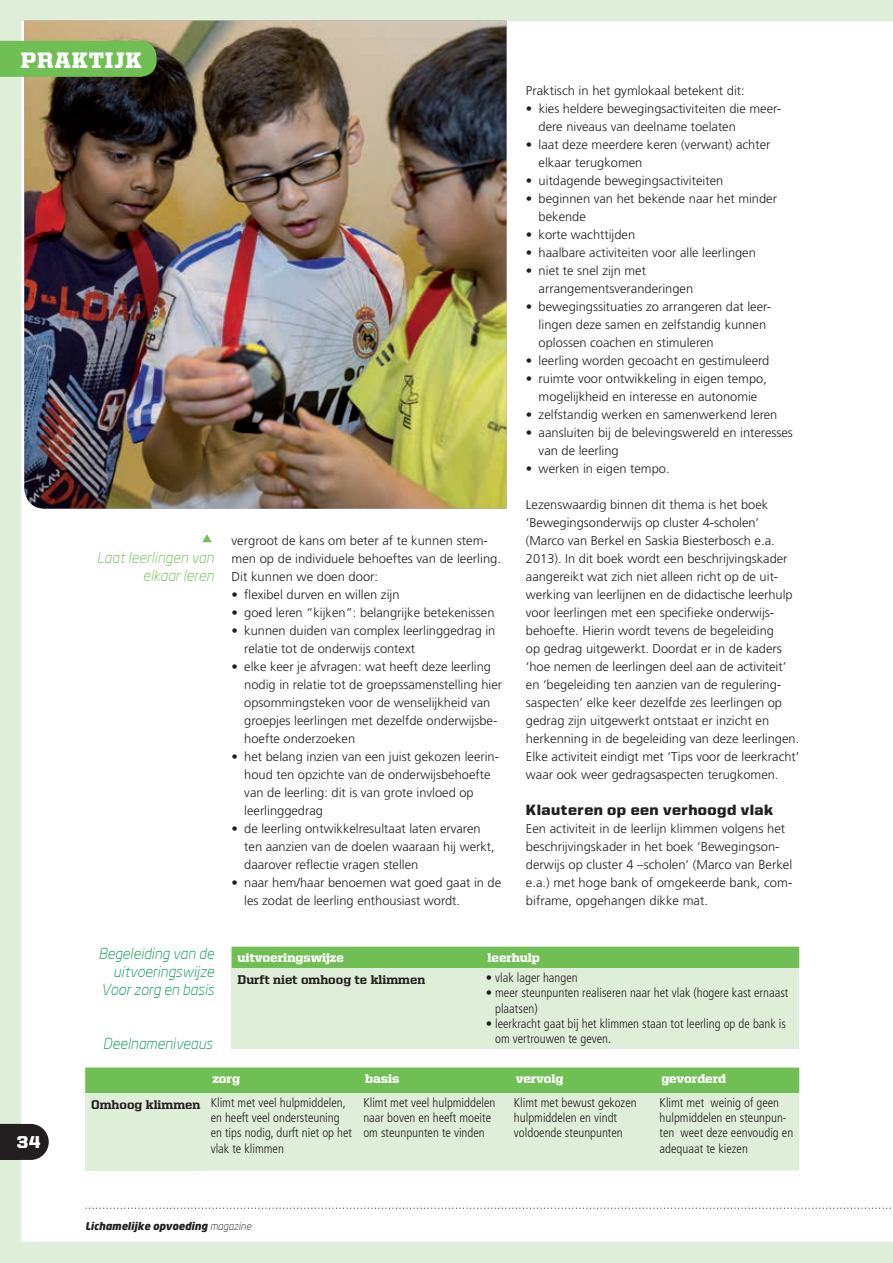
<style>
.page{position:relative;width:893px;height:1263px;background:#dfeed8}
.page>*{position:absolute;margin:0;border:0;box-sizing:border-box;transform-origin:0 0}
.t1{font:900 22.5px "United Serif Reg";letter-spacing:.035em;color:#fff}
.t2{font:900 17.25px "United Sans Reg";color:#fff}
.t3{font:italic 300 15px/18px "Neo Sans";color:#00994e;text-align:right}
.t4{font:italic 300 15px/18px "Neo Sans";color:#6fbf54;text-align:right}
.t5{font:900 15px "United Sans Reg";letter-spacing:.025em;color:#231f20}
.t6{font:300 12.75px/18px "Frutiger LT Std";color:#231f20}
.t7{font:300 condensed 12.75px/15.3px "Frutiger LT Std";color:#231f20}
.t8{font:900 12.75px "United Serif Reg";letter-spacing:-.005em;color:#fff}
.t9{font:800 12.75px "United Serif Reg";color:#231f20}
.t10{font:italic 900 10.5px "Neo Sans";color:#231f20}
.s1{font-family:"United Serif Reg";font-weight:800;font-stretch:normal}
.s2{font-weight:300}
</style>
<div class="page">
<div style="left:21px;top:21px;width:872px;height:1221px;background:#fff"></div>
<img style="left:24px;top:21px;width:482px;height:488px">
<div style="left:0;top:41px;width:157px;height:36px;background:#6fbf54"></div>
<div style="left:232px;top:947px;width:567px;height:21px;background:#6fbf54"></div>
<div style="left:232px;top:968px;width:249px;height:81px;background:#dfeed8"></div>
<div style="left:481px;top:968px;width:318px;height:81px;background:#dfeed8"></div>
<div style="left:85px;top:1067px;width:714px;height:26px;background:#6fbf54"></div>
<div style="left:85px;top:1093px;width:121px;height:77px;background:#dfeed8"></div>
<svg style="left:206px;top:1093px;width:593px;height:77px"></svg>
<svg style="left:0;top:1124px;width:49px;height:36px;background:#353132"></svg>
<svg style="left:85px;top:1207px;width:808px;height:2px;background:#e0e0e0"></svg>
<svg style="left:203px;top:534px;width:9px;height:8px"></svg>
<h1 class="t1" style="left:21px;top:48px;width:122px">PRAKTIJK</h1>
<p class="t4" style="left:97px;top:548px;width:119px">Laat leerlingen van elkaar leren</p>
<p class="t3" style="left:98px;top:944px;width:117px">Begeleiding van de uitvoeringswijze<br>Voor zorg en basis</p>
<p class="t3" style="left:103px;top:1034px;width:111px">Deelnameniveaus</p>
<p class="t6" style="left:232px;top:531px;width:271px">vergroot de kans om beter af te kunnen stem&shy;men op de individuele behoeftes van de leerling.<br>Dit kunnen we doen door:</p>
<p class="t6" style="left:232px;top:585px;width:170px">• flexibel durven en willen zijn</p>
<p class="t6" style="left:232px;top:603px;width:264px">• goed leren “kijken”: belangrijke betekenissen</p>
<p class="t6" style="left:244px;top:621px;width:253px;text-indent:-13px">• kunnen duiden van complex leerlinggedrag in relatie tot de onderwijs context</p>
<p class="t6" style="left:244px;top:657px;width:259px;text-indent:-13px">• elke keer je afvragen: wat heeft deze leerling nodig in relatie tot de groepssamenstelling hier opsommingsteken voor de wenselijkheid van groepjes leerlingen met dezelfde onderwijsbe&shy;hoefte onderzoeken</p>
<p class="t6" style="left:244px;top:747px;width:256px;text-indent:-13px">• het belang inzien van een juist gekozen leerin&shy;houd ten opzichte van de onderwijsbehoefte van de leerling: dit is van grote invloed op leerlinggedrag</p>
<p class="t6" style="left:244px;top:819px;width:252px;text-indent:-13px">• de leerling ontwikkelresultaat laten ervaren ten aanzien van de doelen waaraan hij werkt, daarover reflectie vragen stellen</p>
<p class="t6" style="left:244px;top:873px;width:258px;text-indent:-13px">• naar hem/haar benoemen wat goed gaat in de les zodat de leerling enthousiast wordt.</p>
<p class="t6" style="left:526px;top:81px;width:220px">Praktisch in het gymlokaal betekent dit:</p>
<p class="t6" style="left:539px;top:99px;width:244px;text-indent:-13px">• kies heldere bewegingsactiviteiten die meer&shy;dere niveaus van deelname toelaten</p>
<p class="t6" style="left:539px;top:135px;width:233px;text-indent:-13px">• laat deze meerdere keren (verwant) achter elkaar terugkomen</p>
<p class="t6" style="left:526px;top:171px;width:199px">• uitdagende bewegingsactiviteiten</p>
<p class="t6" style="left:539px;top:189px;width:240px;text-indent:-13px">• beginnen van het bekende naar het minder bekende</p>
<p class="t6" style="left:526px;top:225px;width:111px">• korte wachttijden</p>
<p class="t6" style="left:526px;top:243px;width:232px">• haalbare activiteiten voor alle leerlingen</p>
<p class="t6" style="left:539px;top:261px;width:156px;text-indent:-13px">• niet te snel zijn met arrangementsveranderingen</p>
<p class="t6" style="left:539px;top:297px;width:234px;text-indent:-13px">• bewegingssituaties zo arrangeren dat leer&shy;lingen deze samen en zelfstandig kunnen oplossen coachen en stimuleren</p>
<p class="t6" style="left:526px;top:351px;width:245px">• leerling worden gecoacht en gestimuleerd</p>
<p class="t6" style="left:526px;top:369px;width:243px;text-align:center">• ruimte voor ontwikkeling in eigen tempo, mogelijkheid en interesse en autonomie</p>
<p class="t6" style="left:526px;top:405px;width:253px">• zelfstandig werken en samenwerkend leren</p>
<p class="t6" style="left:539px;top:423px;width:256px;text-indent:-13px">• aansluiten bij de belevingswereld en interesses van de leerling</p>
<p class="t6" style="left:526px;top:459px;width:145px">• werken in eigen tempo.</p>
<p class="t6" style="left:526px;top:495px;width:275px">Lezenswaardig binnen dit thema is het boek ‘Bewegingsonderwijs op cluster 4-scholen’ (Marco van Berkel en Saskia Biesterbosch e.a.<br>2013). In dit boek wordt een beschrijvingskader aangereikt wat zich niet alleen richt op de uit&shy;werking van leerlijnen en de didactische leerhulp voor leerlingen met een specifieke onderwijs&shy;behoefte. Hierin wordt tevens de begeleiding<br>op gedrag uitgewerkt. Doordat er in de kaders ‘hoe nemen de leerlingen deel aan de activiteit’ en ‘begeleiding ten aanzien van de regulering&shy;saspecten’ elke keer dezelfde zes leerlingen op gedrag zijn uitgewerkt ontstaat er inzicht en herkenning in de begeleiding van deze leerlingen.<br>Elke activiteit eindigt met ‘Tips voor de leerkracht’ waar ook weer gedragsaspecten terugkomen.</p>
<p class="t5" style="left:526px;top:801px;width:249px">Klauteren op een verhoogd vlak</p>
<p class="t6" style="left:526px;top:819px;width:268px">Een activiteit in de leerlijn klimmen volgens het beschrijvingskader in het boek ‘Bewegingson&shy;derwijs op cluster 4 –scholen’ (Marco van Berkel e.a.) met hoge bank of omgekeerde bank, com&shy;biframe, opgehangen dikke mat.</p>
<p class="t8" style="left:238px;top:951px;width:108px">uitvoeringswijze</p>
<p class="t8" style="left:487px;top:951px;width:54px">leerhulp</p>
<p class="t9" style="left:238px;top:972px;width:189px">Durft niet omhoog te klimmen</p>
<p class="t7" style="left:486px;top:970px;width:94px">• vlak lager hangen</p>
<p class="t7" style="left:495px;top:985px;width:295px;text-indent:-9px">• meer steunpunten realiseren naar het vlak (hogere kast ernaast plaatsen)</p>
<p class="t7" style="left:495px;top:1016px;width:292px;text-indent:-9px">• leerkracht gaat bij het klimmen staan tot leerling op de bank is om vertrouwen te geven.</p>
<h2 class="t2" style="left:17px;top:1133px;width:25px">34</h2>
<p class="t8" style="left:212px;top:1072px;width:29px">zorg</p>
<p class="t8" style="left:365px;top:1072px;width:36px">basis</p>
<p class="t8" style="left:516px;top:1072px;width:49px">vervolg</p>
<p class="t8" style="left:661px;top:1072px;width:66px">gevorderd</p>
<p class="t7" style="left:211px;top:1095px;width:143px;text-indent:-119px"><span class="s1">Omhoog klimmen</span> Klimt met veel hulpmiddelen, en heeft veel ondersteuning en tips nodig, durft niet op het vlak te klimmen</p>
<p class="t7" style="left:363px;top:1095px;width:134px">Klimt met veel hulpmiddelen naar boven en heeft moeite om steunpunten te vinden</p>
<p class="t7" style="left:514px;top:1095px;width:124px">Klimt met bewust gekozen hulpmiddelen en vindt voldoende steunpunten</p>
<p class="t7" style="left:660px;top:1095px;width:135px">Klimt met weinig of geen hulpmiddelen en steunpun&shy;ten weet deze eenvoudig en adequaat te kiezen</p>
<p class="t10" style="left:85px;top:1219px;width:168px">Lichamelijke opvoeding <span class="s2">magazine</span></p>
</div>
